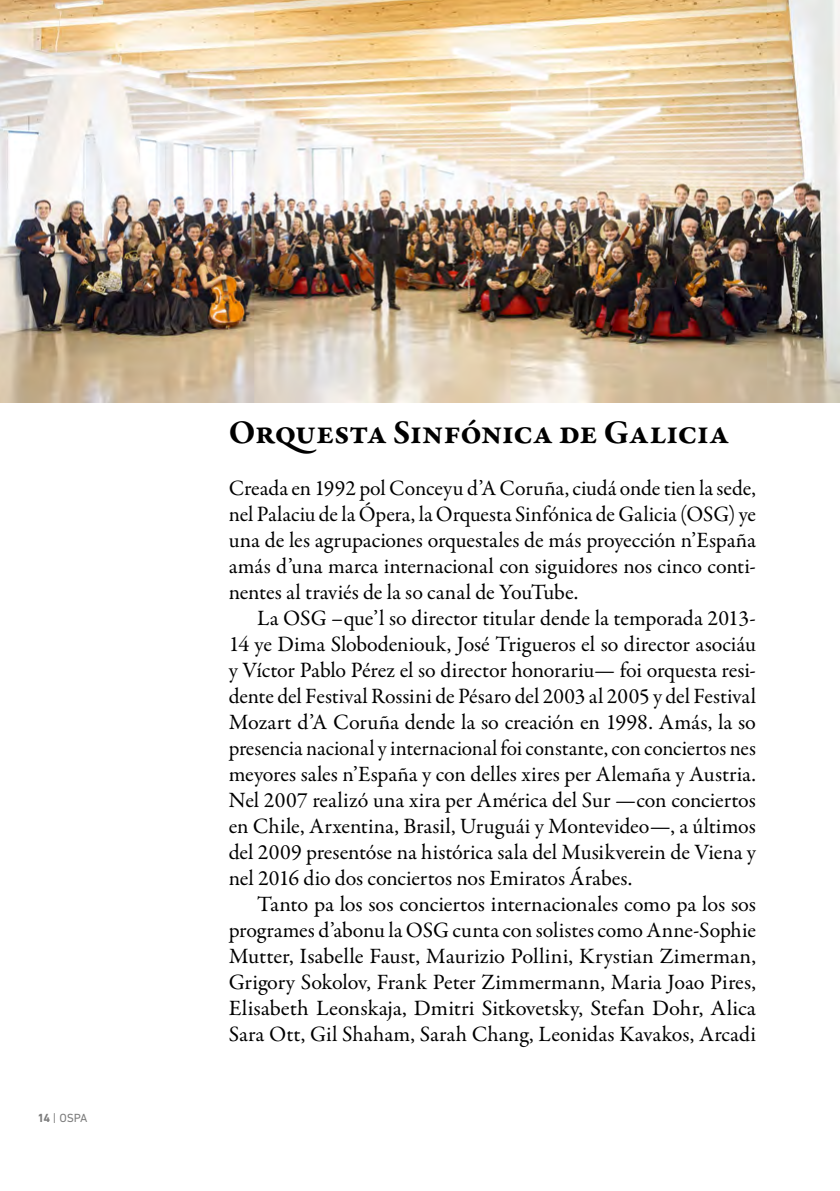
<style>
.page{position:relative;width:840px;height:1191px;background:#fff}
.page>*{position:absolute;margin:0;border:0;box-sizing:border-box;transform-origin:0 0}
.t1{font:700 34px "Garamond Premr Pro";letter-spacing:-.01em;color:#000}
.t2{font:22px/26px "Garamond Premr Pro";letter-spacing:-.005em;color:#000;text-align:justify}
.t3{font:12px "DIN Next W1 G";color:#7c7c7c}
.s1{font-weight:700}
</style>
<div class="page">
<img style="left:0;top:0;width:839px;height:403px">
<p class="t3" style="left:39px;top:1111px;width:50px"><span class="s1">14</span> | OSPA</p>
<h1 class="t1" style="left:228px;top:411px;width:501px">Orquesta Sinfónica de Galicia</h1>
<p class="t2" style="left:228px;top:476px;width:528px">Creada en 1992 pol Conceyu d’A Coruña, ciudá onde tien la sede, nel Palaciu de la Ópera, la Orquesta Sinfónica de Galicia (OSG) ye una de les agrupaciones orquestales de más proyección n’España amás d’una marca internacional con siguidores nos cinco conti&shy;nentes al traviés de la so canal de YouTube.</p>
<p class="t2" style="left:228px;top:606px;width:528px;text-indent:28px">La OSG –que’l so director titular dende la temporada 2013- 14 ye Dima Slobodeniouk, José Trigueros el so director asociáu y Víctor Pablo Pérez el so director honorariu— foi orquesta resi&shy;dente del Festival Rossini de Pésaro del 2003 al 2005 y del Festival Mozart d’A Coruña dende la so creación en 1998. Amás, la so presencia nacional y internacional foi constante, con conciertos nes meyores sales n’España y con delles xires per Alemaña y Austria.<br>Nel 2007 realizó una xira per América del Sur —con conciertos en Chile, Arxentina, Brasil, Uruguái y Montevideo—, a últimos del 2009 presentóse na histórica sala del Musikverein de Viena y nel 2016 dio dos conciertos nos Emiratos Árabes.</p>
<p class="t2" style="left:228px;top:892px;width:528px;text-indent:28px">Tanto pa los sos conciertos internacionales como pa los sos programes d’abonu la OSG cunta con solistes como Anne-Sophie Mutter, Isabelle Faust, Maurizio Pollini, Krystian Zimerman, Grigory Sokolov, Frank Peter Zimmermann, Maria Joao Pires, Elisabeth Leonskaja, Dmitri Sitkovetsky, Stefan Dohr, Alica Sara Ott, Gil Shaham, Sarah Chang, Leonidas Kavakos, Arcadi</p>
</div>
